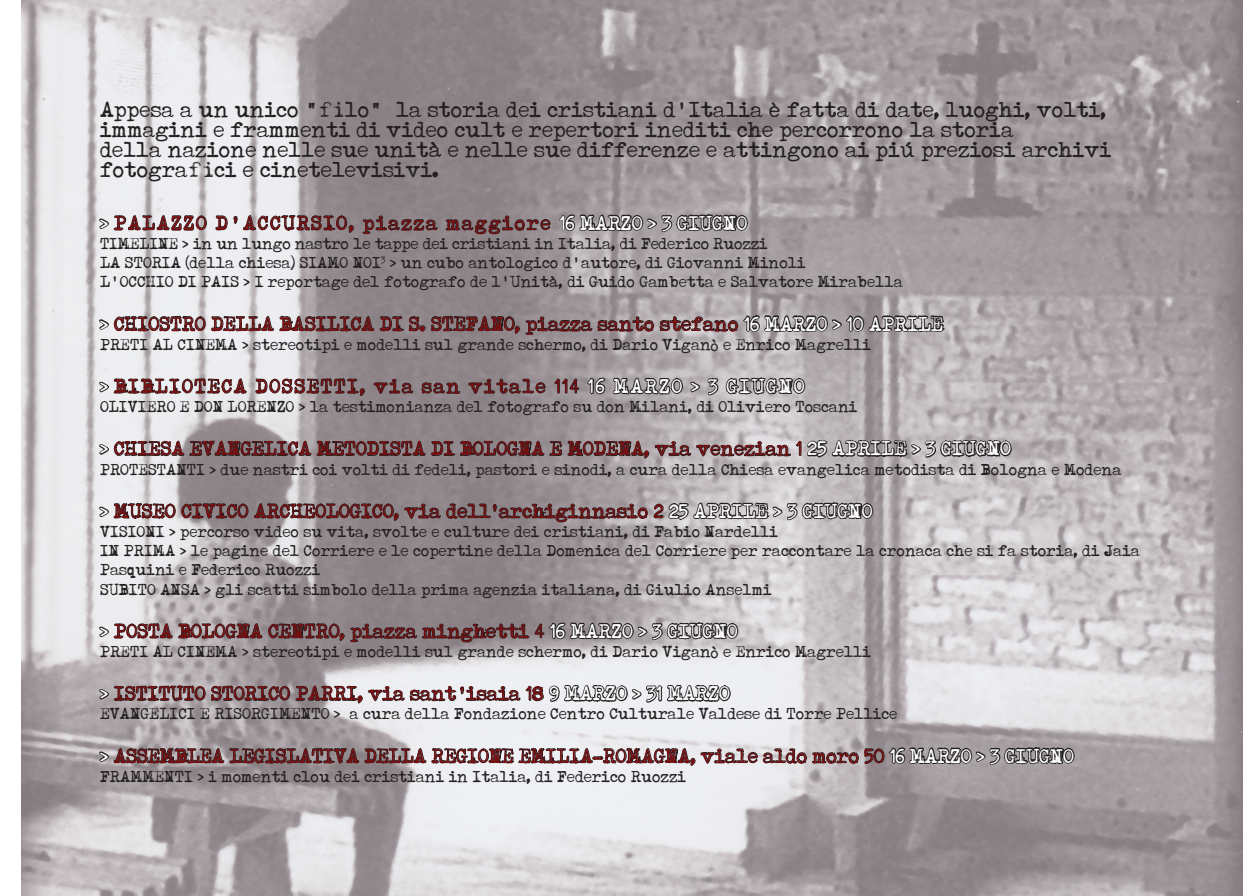
<style>
.page{position:relative;width:1248px;height:896px;background:#fff}
.page>*{position:absolute;margin:0;border:0;box-sizing:border-box;transform-origin:0 0}
.t1{font:22px/20px "Typenoksidi";color:#231f20}
.t2{font:20px "Typenoksidi";color:#770f11}
.t3{font:20px "Typenoksidi";letter-spacing:.08em;color:#770f11}
.t4{font:16px/19.2px "Typenoksidi";color:#231f20}
.s1{font-family:"Batik"}
.s2{color:#fff}
</style>
<div class="page">
<img style="left:21px;top:0;width:1221px;height:896px">
<svg style="left:98px;top:180px;width:109px;height:51px;background:#d1d0d3"></svg>
<svg style="left:215px;top:214px;width:139px;height:19px;background:#9a9799"></svg>
<svg style="left:362px;top:215px;width:76px;height:20px;background:#6f676a"></svg>
<svg style="left:445px;top:215px;width:106px;height:20px;background:#70696c"></svg>
<svg style="left:558px;top:180px;width:190px;height:53px;background:#8b8487"></svg>
<svg style="left:98px;top:281px;width:847px;height:54px;background:#a09b9e"></svg>
<svg style="left:98px;top:343px;width:149px;height:51px;background:#d1d0d3"></svg>
<svg style="left:255px;top:378px;width:110px;height:19px;background:#888386"></svg>
<svg style="left:373px;top:378px;width:41px;height:16px"></svg>
<svg style="left:421px;top:382px;width:39px;height:12px"></svg>
<svg style="left:468px;top:378px;width:78px;height:16px"></svg>
<svg style="left:553px;top:378px;width:26px;height:16px"></svg>
<svg style="left:585px;top:377px;width:21px;height:18px"></svg>
<svg style="left:612px;top:343px;width:194px;height:53px;background:#a09a9d"></svg>
<svg style="left:98px;top:406px;width:914px;height:53px;background:#9f999c"></svg>
<svg style="left:98px;top:468px;width:776px;height:55px;background:#9a9497"></svg>
<svg style="left:98px;top:588px;width:641px;height:55px;background:#958f92"></svg>
<svg style="left:98px;top:651px;width:633px;height:53px;background:#b6b3b6"></svg>
<svg style="left:98px;top:713px;width:977px;height:53px;background:#b2afb2"></svg>
<p class="t1" style="left:100px;top:99px;width:1012px">Appesa a un unico <span class="s1">“fi</span>lo<span class="s1">“</span> la storia dei cristiani d<span class="s1">’</span>Italia è fatta di date, luoghi, volti, immagini e frammenti di video cult e repertori inediti che percorrono la storia<br>della nazione nelle sue unità e nelle sue differenze e attingono ai più preziosi archivi fotogra<span class="s1">fi</span>ci e cinetelevisivi.</p>
<p class="t3" style="left:100px;top:211px;width:648px"><span class="s2">&gt;</span> PALAZZO D<span class="s1">’</span>ACCURSIO, piazza maggiore <span class="s2">16 MARZO &gt; 3 GIUGNO</span></p>
<p class="t4" style="left:100px;top:234px;width:804px">TIMELINE &gt; in un lungo nastro le tappe dei cristiani in Italia, di Federico Ruozzi<br>LA STORIA (della chiesa) SIAMO NOI<sup>3</sup> &gt; un cubo antologico d<span class="s1">’</span>autore, di Giovanni Minoli<br>L<span class="s1">’</span>OCCHIO DI PAIS &gt; I reportage del fotografo de l<span class="s1">’</span>Unità, di Guido Gambetta e Salvatore Mirabella</p>
<p class="t2" style="left:100px;top:312px;width:844px"><span class="s2">&gt;</span> CHIOSTRO DELLA BASILICA DI S. STEFANO, piazza santo stefano <span class="s2">16 MARZO &gt; 10 APRILE</span></p>
<p class="t4" style="left:100px;top:334px;width:772px">PRETI AL CINEMA &gt; stereotipi e modelli sul grande schermo, di Dario Viganò e Enrico Magrelli</p>
<p class="t3" style="left:100px;top:374px;width:706px"><span class="s2">&gt;</span> BIBLIOTECA DOSSETTI, via san vitale 114 <span class="s2">16 MARZO &gt; 3 GIUGNO</span></p>
<p class="t4" style="left:100px;top:397px;width:758px">OLIVIERO E DON LORENZO &gt; la testimonianza del fotografo su don Milani, di Oliviero Toscani</p>
<p class="t2" style="left:100px;top:437px;width:912px"><span class="s2">&gt;</span> CHIESA EVANGELICA METODISTA DI BOLOGNA E MODENA, via venezian 1 <span class="s2">25 APRILE &gt; 3 GIUGNO</span></p>
<p class="t4" style="left:100px;top:459px;width:1022px">PROTESTANTI &gt; due nastri coi volti di fedeli, pastori e sinodi, a cura della Chiesa evangelica metodista di Bologna e Modena</p>
<p class="t2" style="left:100px;top:499px;width:774px"><span class="s2">&gt;</span> MUSEO CIVICO ARCHEOLOGICO, via dell<span class="s1">’</span>archiginnasio 2 <span class="s2">25 APRILE &gt; 3 GIUGNO</span></p>
<p class="t4" style="left:100px;top:522px;width:1041px">VISIONI &gt; percorso video su vita, svolte e culture dei cristiani, di Fabio Nardelli<br>IN PRIMA &gt; le pagine del Corriere e le copertine della Domenica del Corriere per raccontare la cronaca che si fa storia, di Jaia Pasquini e Federico Ruozzi<br>SUBITO ANSA &gt; gli scatti simbolo della prima agenzia italiana, di Giulio Anselmi</p>
<p class="t2" style="left:100px;top:619px;width:639px"><span class="s2">&gt;</span> POSTA BOLOGNA CENTRO, piazza minghetti 4 <span class="s2">16 MARZO &gt; 3 GIUGNO</span></p>
<p class="t4" style="left:100px;top:642px;width:772px">PRETI AL CINEMA &gt; stereotipi e modelli sul grande schermo, di Dario Viganò e Enrico Magrelli</p>
<p class="t2" style="left:100px;top:682px;width:631px"><span class="s2">&gt;</span> ISTITUTO STORICO PARRI, via sant<span class="s1">’</span>isaia 18 <span class="s2">9 MARZO &gt; 31 MARZO</span></p>
<p class="t4" style="left:100px;top:704px;width:798px">EVANGELICI E RISORGIMENTO &gt; a cura della Fondazione Centro Culturale Valdese di Torre Pellice</p>
<p class="t2" style="left:100px;top:744px;width:975px"><span class="s2">&gt;</span> ASSEMBLEA LEGISLATIVA DELLA REGIONE EMILIA-ROMAGNA, viale aldo moro 50 <span class="s2">16 MARZO &gt; 3 GIUGNO</span></p>
<p class="t4" style="left:100px;top:766px;width:587px">FRAMMENTI &gt; i momenti clou dei cristiani in Italia, di Federico Ruozzi</p>
</div>
